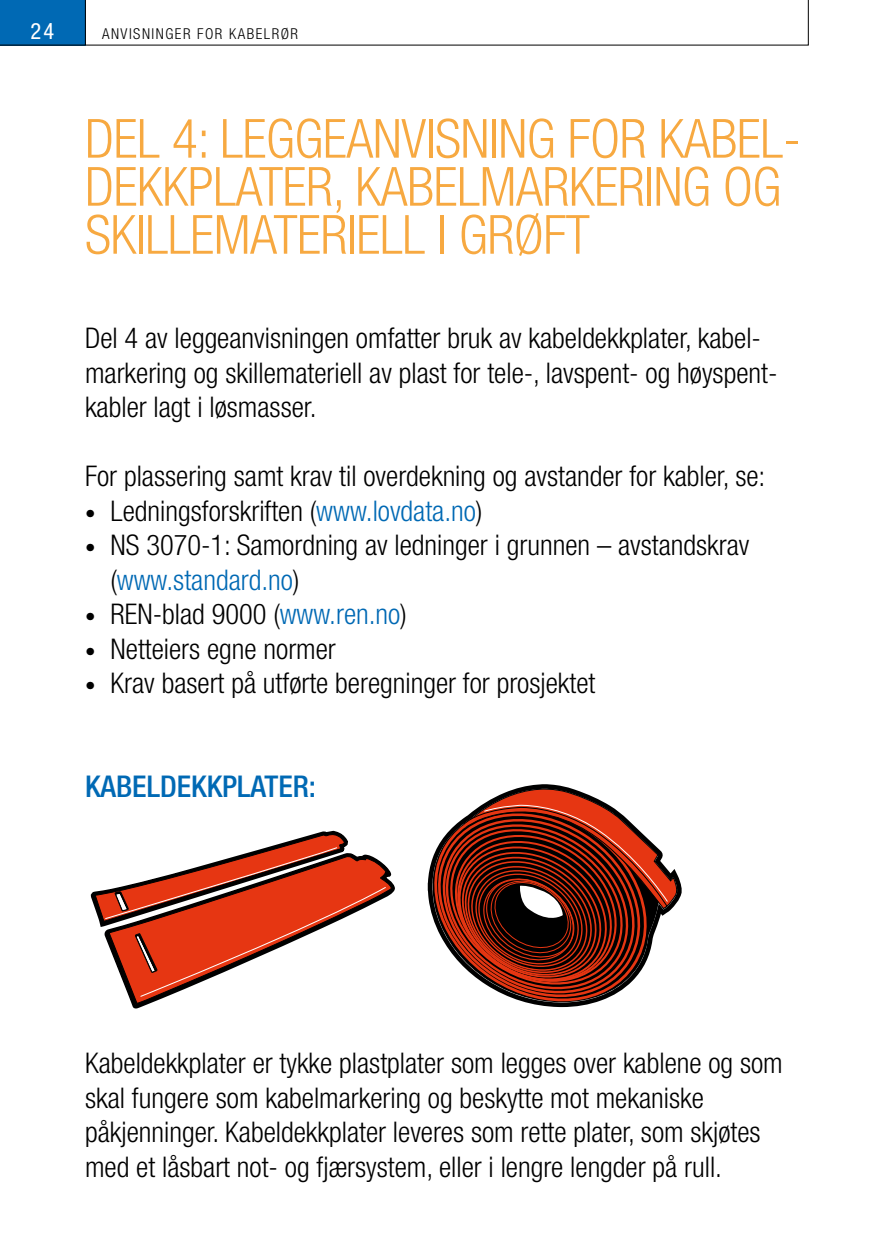
<style>
.page{position:relative;width:893px;height:1259px;background:#fff}
.page>*{position:absolute;margin:0;border:0;box-sizing:border-box;transform-origin:0 0}
.t1{font:300 condensed 54px/48px "Helvetica Neue LT Std";letter-spacing:-.01em;color:#f7a941}
.t2{font:500 condensed 30px "Helvetica Neue LT Std";color:#0069b4}
.t3{font:300 condensed 28.5px/34.5px "Helvetica Neue LT Std";color:#000}
.t4{font:condensed 22.5px "Helvetica Neue LT Std";color:#fff}
.t5{font:300 condensed 15px "Helvetica Neue LT Std";letter-spacing:.1em;color:#000}
.s1{font-size:21px}
.s2{color:#0069b4}
</style>
<div class="page">
<svg style="left:90px;top:830px;width:302px;height:176px"></svg>
<svg style="left:428px;top:864px;width:254px;height:143px"></svg>
<svg style="left:431px;top:784px;width:249px;height:218px"></svg>
<svg style="left:0;top:0;width:809px;height:45px"></svg>
<p class="t4" style="left:30px;top:18px;width:25px">24</p>
<p class="t5" style="left:102px;top:25px;width:198px">ANVISNINGER FOR KABELRØR</p>
<h1 class="t1" style="left:85px;top:114px;width:717px">DEL 4: LEGGEANVISNING FOR KABEL-<br>DEKKPLATER, KABELMARKERING OG<br>SKILLEMATERIELL I GRØFT</h1>
<p class="t3" style="left:85px;top:321px;width:694px">Del 4 av leggeanvisningen omfatter bruk av kabeldekkplater, kabel&shy;markering og skillemateriell av plast for tele-, lavspent- og høyspent&shy;kabler lagt i løsmasser.</p>
<p class="t3" style="left:85px;top:459px;width:682px">For plassering samt krav til overdekning og avstander for kabler, se:</p>
<p class="t3" style="left:85px;top:493px;width:399px"><span class="s1">•</span> Ledningsforskriften (<span class="s2">www.lovdata.no</span>)</p>
<p class="t3" style="left:111px;top:528px;width:640px;text-indent:-26px"><span class="s1">•</span> NS 3070-1: Samordning av ledninger i grunnen – avstandskrav (<span class="s2">www.standard.no</span>)</p>
<p class="t3" style="left:85px;top:597px;width:323px"><span class="s1">•</span> REN-blad 9000 (<span class="s2">www.ren.no</span>)</p>
<p class="t3" style="left:85px;top:631px;width:252px"><span class="s1">•</span> Netteiers egne normer</p>
<p class="t3" style="left:85px;top:666px;width:512px"><span class="s1">•</span> Krav basert på utførte beregninger for prosjektet</p>
<p class="t2" style="left:85px;top:768px;width:233px">KABELDEKKPLATER:</p>
<p class="t3" style="left:85px;top:1045px;width:699px">Kabeldekkplater er tykke plastplater som legges over kablene og som skal fungere som kabelmarkering og beskytte mot mekaniske påkjenninger. Kabeldekkplater leveres som rette plater, som skjøtes med et låsbart not- og fjærsystem, eller i lengre lengder på rull.</p>
</div>
